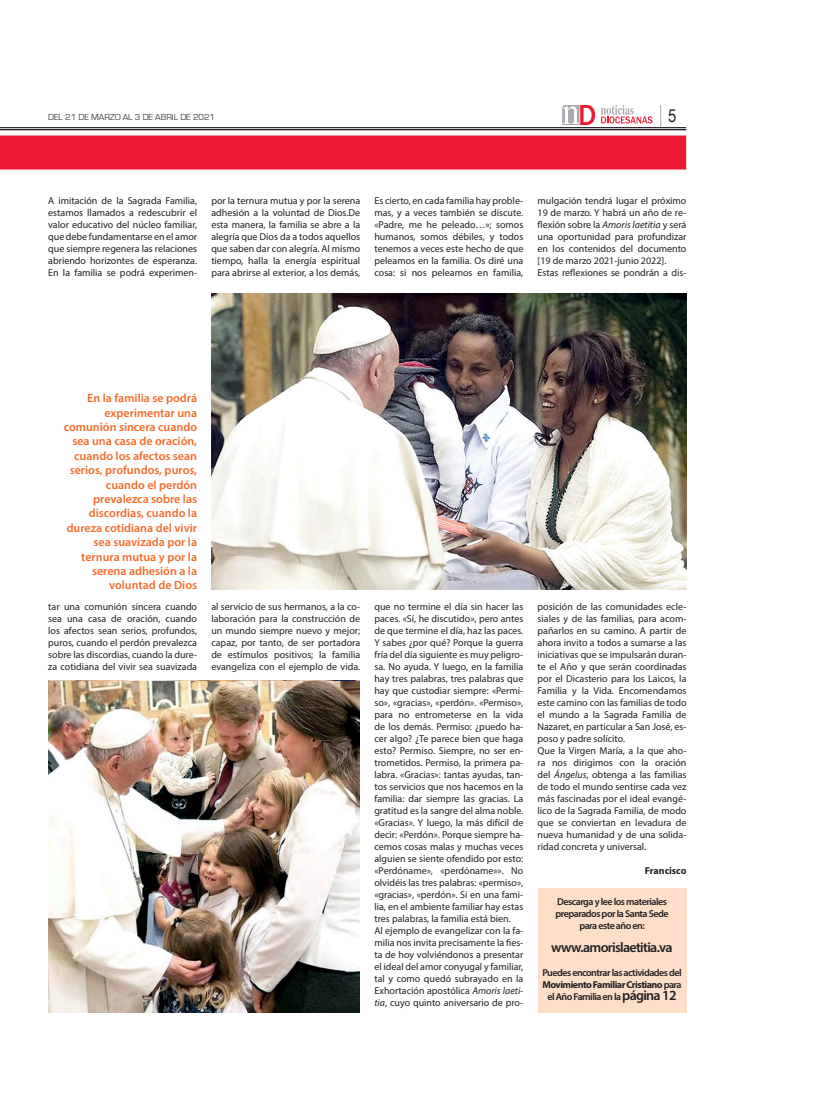
<style>
.page{position:relative;width:834px;height:1117px;background:#fff}
.page>*{position:absolute;margin:0;border:0;box-sizing:border-box;transform-origin:0 0}
.t1{font:18px "Arial Narrow";color:#231f20}
.Párrafo_NODI{font:600 14px "Myriad Pro";letter-spacing:-.05em;color:#231f20}
.Párrafo_NODI-2{font:600 12px/14.4px "Myriad Pro";color:#f36c2a;text-align:right}
.Párrafo_NODI-3{font:10px/12px "Myriad Pro";color:#231f20;text-align:justify}
.Párrafo_NODI-4{font:600 10px/12px "Myriad Pro";letter-spacing:-.05em;color:#231f20}
.t2{font:700 10px "Myriad Pro";color:#231f20}
.t3{font:9px "Eurostile";color:#3e3e3f}
.s1{font-style:italic}
.s2{font-weight:700}
.s3{font-size:14px}
</style>
<div class="page">
<div style="left:537px;top:888px;width:149px;height:124px;background:#fddec8"></div>
<hr style="left:0;top:127px;width:686px;height:1px;background:#231f20">
<hr style="left:0;top:129px;width:686px;height:1px;background:#231f20">
<svg style="left:562px;top:105px;width:90px;height:20px"></svg>
<svg style="left:660px;top:105px;width:1px;height:22px"></svg>
<div style="left:0;top:135px;width:686px;height:35px;background:#ed1a33"></div>
<img style="left:211px;top:294px;width:475px;height:295px">
<img style="left:48px;top:681px;width:312px;height:331px">
<p class="t3" style="left:48px;top:112px;width:168px">DEL 21 DE MARZO AL 3 DE ABRIL DE 2021</p>
<p class="t1" style="left:668px;top:102px;width:10px">5</p>
<p class="Párrafo_NODI-3" style="left:48px;top:194px;width:150px">A imitación de la Sagrada Familia, estamos llamados a redescubrir el valor educativo del núcleo familiar, que debe fundamentarse en el amor que siempre regenera las relaciones abriendo horizontes de esperanza.<br>En la familia se podrá experimen-</p>
<p class="Párrafo_NODI-3" style="left:211px;top:194px;width:150px">por la ternura mutua y por la serena adhesión a la voluntad de Dios.De esta manera, la familia se abre a la alegría que Dios da a todos aquellos que saben dar con alegría. Al mismo tiempo, halla la energía espiritual para abrirse al exterior, a los demás,</p>
<p class="Párrafo_NODI-3" style="left:374px;top:194px;width:150px">Es cierto, en cada familia hay proble&shy;mas, y a veces también se discute. «Padre, me he peleado…»; somos humanos, somos débiles, y todos tenemos a veces este hecho de que peleamos en la familia. Os diré una cosa: si nos peleamos en familia,</p>
<p class="Párrafo_NODI-3" style="left:537px;top:194px;width:150px">mulgación tendrá lugar el próximo 19 de marzo. Y habrá un año de re&shy;flexión sobre la <span class="s1">Amoris laetitia</span> y será una oportunidad para profundizar en los contenidos del documento [19 de marzo 2021-junio 2022].</p>
<p class="Párrafo_NODI-3" style="left:537px;top:266px;width:150px">Estas reflexiones se pondrán a dis-</p>
<p class="Párrafo_NODI-2" style="left:87px;top:391px;width:111px">En la familia se podrá experimentar una</p>
<p class="Párrafo_NODI-2" style="left:64px;top:419px;width:135px">comunión sincera cuando sea una casa de oración, cuando los afectos sean serios, profundos, puros, cuando el perdón</p>
<p class="Párrafo_NODI-2" style="left:93px;top:491px;width:105px">prevalezca sobre las</p>
<p class="Párrafo_NODI-2" style="left:67px;top:506px;width:132px">discordias, cuando la dureza cotidiana del vivir sea suavizada por la</p>
<p class="Párrafo_NODI-2" style="left:81px;top:549px;width:117px">ternura mutua y por la serena adhesión a la</p>
<p class="Párrafo_NODI-2" style="left:109px;top:578px;width:89px">voluntad de Dios</p>
<p class="Párrafo_NODI-3" style="left:48px;top:601px;width:150px">tar una comunión sincera cuando sea una casa de oración, cuando los afectos sean serios, profundos, puros, cuando el perdón prevalezca sobre las discordias, cuando la dure&shy;za cotidiana del vivir sea suavizada</p>
<p class="Párrafo_NODI-3" style="left:211px;top:601px;width:150px">al servicio de sus hermanos, a la co&shy;laboración para la construcción de un mundo siempre nuevo y mejor; capaz, por tanto, de ser portadora de estímulos positivos; la familia evangeliza con el ejemplo de vida.</p>
<p class="Párrafo_NODI-3" style="left:374px;top:601px;width:150px">que no termine el día sin hacer las paces. «Sí, he discutido», pero antes de que termine el día, haz las paces.<br>Y sabes ¿por qué? Porque la guerra fría del día siguiente es muy peligro&shy;sa. No ayuda. Y luego, en la familia hay tres palabras, tres palabras que hay que custodiar siempre: «Permi&shy;so», «gracias», «perdón». «Permiso», para no entrometerse en la vida de los demás. Permiso: ¿puedo ha&shy;cer algo? ¿Te parece bien que haga esto? Permiso. Siempre, no ser en&shy;trometidos. Permiso, la primera pa&shy;labra. «Gracias»: tantas ayudas, tan&shy;tos servicios que nos hacemos en la familia: dar siempre las gracias. La gratitud es la sangre del alma noble. «Gracias». Y luego, la más difícil de decir: «Perdón». Porque siempre ha&shy;cemos cosas malas y muchas veces alguien se siente ofendido por esto: «Perdóname», «perdóname»». No olvidéis las tres palabras: «permiso», «gracias», «perdón». Si en una fami&shy;lia, en el ambiente familiar hay estas tres palabras, la familia está bien.</p>
<p class="Párrafo_NODI-3" style="left:374px;top:925px;width:150px">Al ejemplo de evangelizar con la fa&shy;milia nos invita precisamente la fies&shy;ta de hoy volviéndonos a presentar el ideal del amor conyugal y familiar, tal y como quedó subrayado en la Exhortación apostólica <span class="s1">Amoris laeti&shy;tia</span>, cuyo quinto aniversario de pro-</p>
<p class="Párrafo_NODI-3" style="left:537px;top:601px;width:150px">posición de las comunidades ecle&shy;siales y de las familias, para acom&shy;pañarlos en su camino. A partir de ahora invito a todos a sumarse a las iniciativas que se impulsarán duran&shy;te el Año y que serán coordinadas por el Dicasterio para los Laicos, la Familia y la Vida. Encomendamos este camino con las familias de todo el mundo a la Sagrada Familia de Nazaret, en particular a San José, es&shy;poso y padre solícito.</p>
<p class="Párrafo_NODI-3" style="left:537px;top:745px;width:150px">Que la Virgen María, a la que aho&shy;ra nos dirigimos con la oración del <span class="s1">Ángelus</span>, obtenga a las familias de todo el mundo sentirse cada vez más fascinadas por el ideal evangé&shy;lico de la Sagrada Familia, de modo que se conviertan en levadura de nueva humanidad y de una solida&shy;ridad concreta y universal.</p>
<p class="t2" style="left:644px;top:864px;width:43px">Francisco</p>
<p class="Párrafo_NODI-4" style="left:557px;top:895px;width:111px">Descarga y lee los materiales</p>
<p class="Párrafo_NODI-4" style="left:555px;top:907px;width:115px">preparados por la Santa Sede</p>
<p class="Párrafo_NODI-4" style="left:579px;top:919px;width:67px">para este año en:</p>
<p class="Párrafo_NODI" style="left:551px;top:938px;width:123px">www.amorislaetitia.va</p>
<p class="Párrafo_NODI-4" style="left:542px;top:966px;width:141px">Puedes encontrar las actividades del<br><span class="s2">Movimiento Familiar Cristiano</span> para</p>
<p class="Párrafo_NODI-4" style="left:547px;top:990px;width:130px">el Año Familia en la<span class="s3">página 12</span></p>
</div>
